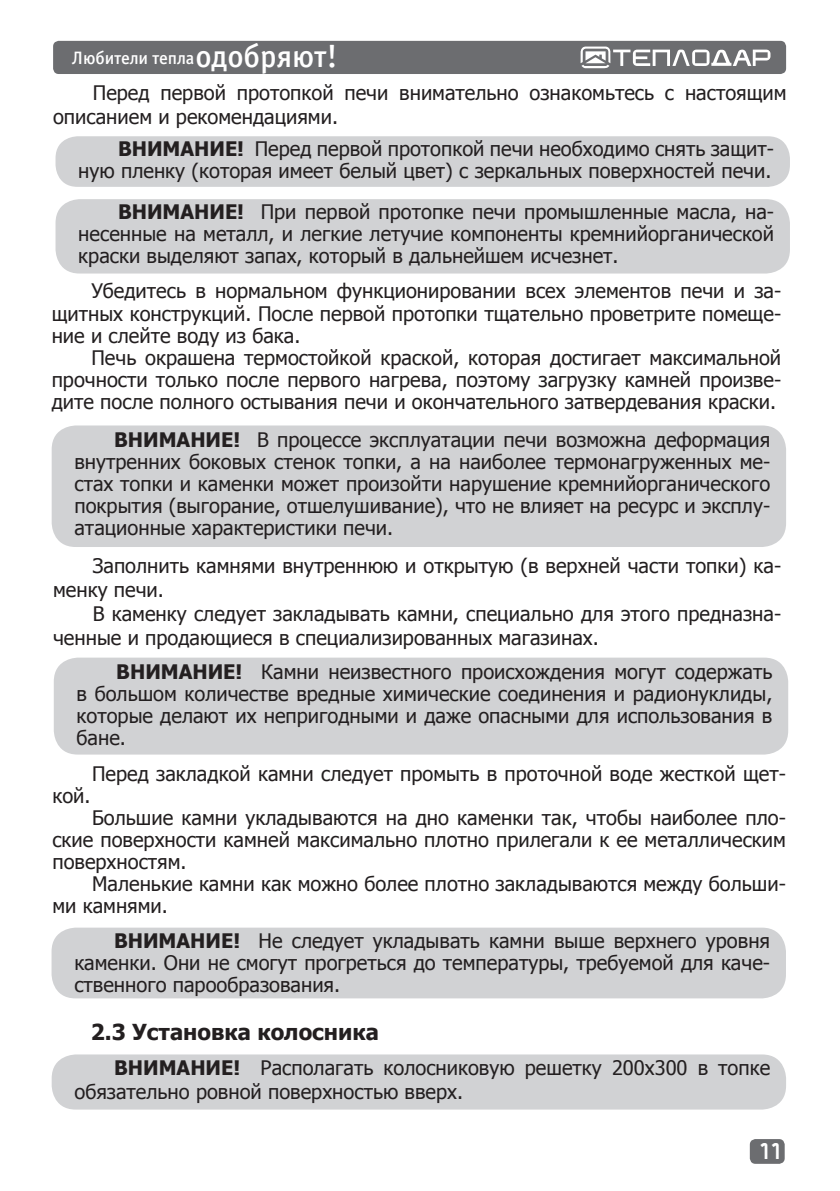
<style>
.page{position:relative;width:840px;height:1191px;background:#fff}
.page>*{position:absolute;margin:0;border:0;box-sizing:border-box;transform-origin:0 0}
.t1{font:700 22px "Tahoma";color:#231f20}
.t2{font:20px/22px "Tahoma";color:#231f20;text-align:justify}
.t3{font:18px "Officina Sans Medium C";letter-spacing:-.005em;color:#fff}
.t4{font:16px "teplodar";color:#fff}
.s1{font-size:32px}
.s2{font-weight:700}
</style>
<div class="page">
<div style="left:749px;top:1139px;width:35px;height:24px;background:#6c6d70;border-radius:6px"></div>
<div style="left:53px;top:41px;width:732px;height:33px;background:#6c6d70;border-radius:6px"></div>
<svg style="left:580px;top:46px;width:190px;height:22px"></svg>
<div style="left:55px;top:136px;width:734px;height:51px;background:#d1d2d4;border-radius:22px"></div>
<div style="left:52px;top:425px;width:733px;height:122px;background:#d1d2d4;border-radius:24px"></div>
<div style="left:54px;top:657px;width:733px;height:97px;background:#d1d2d4;border-radius:24px"></div>
<div style="left:51px;top:927px;width:734px;height:71px;background:#d1d2d4;border-radius:24px"></div>
<div style="left:52px;top:1054px;width:733px;height:55px;background:#d1d2d4;border-radius:24px"></div>
<div style="left:55px;top:199px;width:734px;height:74px;background:#d1d2d4;border-radius:24px"></div>
<p class="t3" style="left:72px;top:48px;width:267px">Любители тепла<span class="s1">одобряют!</span></p>
<p class="t2" style="left:53px;top:80px;width:734px;line-height:24px;text-indent:40px">Перед первой протопкой печи внимательно ознакомьтесь с настоящим описанием и рекомендациями.</p>
<p class="t2" style="left:78px;top:137px;width:697px;text-align:right"><span class="s2">ВНИМАНИЕ!</span> Перед первой протопкой печи необходимо снять защит&shy;ную пленку (которая имеет белый цвет) с зеркальных поверхностей печи.</p>
<p class="t2" style="left:78px;top:200px;width:697px;text-indent:40px"><span class="s2">ВНИМАНИЕ!</span> При первой протопке печи промышленные масла, на&shy;несенные на металл, и легкие летучие компоненты кремнийорганической краски выделяют запах, который в дальнейшем исчезнет.</p>
<p class="t2" style="left:52px;top:279px;width:730px;text-indent:40px">Убедитесь в нормальном функционировании всех элементов печи и за&shy;щитных конструкций. После первой протопки тщательно проветрите помеще&shy;ние и слейте воду из бака.</p>
<p class="t2" style="left:52px;top:345px;width:730px;text-indent:40px">Печь окрашена термостойкой краской, которая достигает максимальной прочности только после первого нагрева, поэтому загрузку камней произве&shy;дите после полного остывания печи и окончательного затвердевания краски.</p>
<p class="t2" style="left:74px;top:428px;width:697px;text-indent:40px"><span class="s2">ВНИМАНИЕ!</span> В процессе эксплуатации печи возможна деформация внутренних боковых стенок топки, а на наиболее термонагруженных ме&shy;стах топки и каменки может произойти нарушение кремнийорганического покрытия (выгорание, отшелушивание), что не влияет на ресурс и эксплу&shy;атационные характеристики печи.</p>
<p class="t2" style="left:53px;top:553px;width:729px;line-height:24px;text-indent:40px">Заполнить камнями внутреннюю и открытую (в верхней части топки) ка&shy;менку печи.</p>
<p class="t2" style="left:53px;top:601px;width:729px;line-height:24px;text-indent:40px">В каменку следует закладывать камни, специально для этого предназна&shy;ченные и продающиеся в специализированных магазинах.</p>
<p class="t2" style="left:77px;top:660px;width:697px;text-indent:40px"><span class="s2">ВНИМАНИЕ!</span> Камни неизвестного происхождения могут содержать в большом количестве вредные химические соединения и радионуклиды, которые делают их непригодными и даже опасными для использования в бане.</p>
<p class="t2" style="left:92px;top:762px;width:695px">Перед закладкой камни следует промыть в проточной воде жесткой щет-</p>
<p class="t2" style="left:52px;top:784px;width:40px">кой.</p>
<p class="t2" style="left:52px;top:806px;width:734px;text-indent:40px">Большие камни укладываются на дно каменки так, чтобы наиболее пло&shy;ские поверхности камней максимально плотно прилегали к ее металлическим поверхностям.</p>
<p class="t2" style="left:52px;top:872px;width:734px;text-indent:40px">Маленькие камни как можно более плотно закладываются между больши&shy;ми камнями.</p>
<p class="t2" style="left:74px;top:928px;width:697px;text-indent:40px"><span class="s2">ВНИМАНИЕ!</span> Не следует укладывать камни выше верхнего уровня каменки. Они не смогут прогреться до температуры, требуемой для каче&shy;ственного парообразования.</p>
<p class="t1" style="left:91px;top:1016px;width:289px">2.3 Установка колосника</p>
<p class="t2" style="left:74px;top:1054px;width:697px;line-height:24px;text-indent:40px"><span class="s2">ВНИМАНИЕ!</span> Располагать колосниковую решетку 200х300 в топке обязательно ровной поверхностью вверх.</p>
<p class="t4" style="left:756px;top:1144px;width:24px">11</p>
</div>
